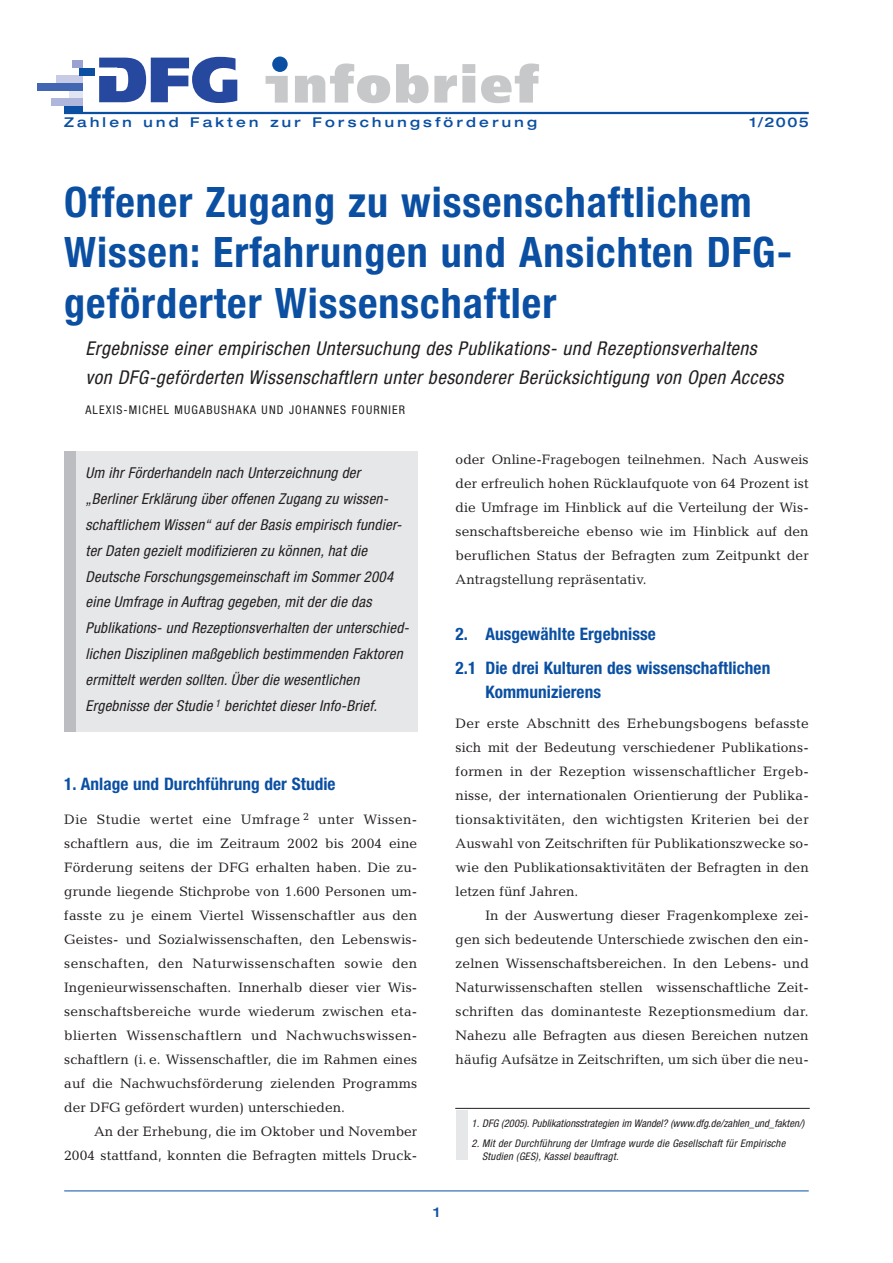
<style>
.page{position:relative;width:893px;height:1263px;background:#fff}
.page>*{position:absolute;margin:0;border:0;box-sizing:border-box;transform-origin:0 0}
.t1{font:700 condensed 42px/50.4px "Helvetica Neue";letter-spacing:.025em;color:#0a4fa2}
.t2{font:italic condensed 19.05px/28.5px "Helvetica Neue";letter-spacing:.03em;color:#231f20}
.t3{font:700 condensed 17.25px/34px "Helvetica Neue";letter-spacing:.005em;color:#0a4fa2}
.t4{font:italic condensed 15px/25.8px "Helvetica Neue";letter-spacing:.02em;color:#231f20}
.t5{font:13.8px/24px "Candida";letter-spacing:.005em;color:#231f20;text-align:justify}
.t6{font:500 expanded 13.5px "Helvetica Neue";letter-spacing:.245em;color:#0a4fa2}
.t7{font:condensed 12px "Helvetica Neue";letter-spacing:.095em;color:#231f20}
.t8{font:italic condensed 10.5px/13.5px "Helvetica Neue";letter-spacing:.025em;color:#231f20}
.t9{font:italic condensed 10.5px "Helvetica Neue";letter-spacing:.005em;color:#231f20}
</style>
<div class="page">
<div style="left:64px;top:106px;width:30px;height:8px;background:#0a4fa2"></div>
<div style="left:56px;top:76px;width:38px;height:7px;background:#c7cbe6"></div>
<div style="left:72px;top:60px;width:10px;height:8px;background:#99a2d1"></div>
<div style="left:64px;top:451px;width:353px;height:281px;background:#e6e7e9"></div>
<div style="left:64px;top:451px;width:12px;height:281px;background:#bcbdc0"></div>
<div style="left:69px;top:91px;width:17px;height:8px;background:#e1e4f2"></div>
<div style="left:51px;top:99px;width:38px;height:7px;background:#afb6db"></div>
<div style="left:37px;top:83px;width:58px;height:8px;background:#4266b1"></div>
<div style="left:83px;top:68px;width:35px;height:46px;background:#fff"></div>
<hr style="left:64px;top:112px;width:744px;height:2px;background:#0a4fa2">
<div style="left:272px;top:57px;width:15px;height:15px;background:#0a4fa2;border-radius:50%"></div>
<svg style="left:265px;top:63px;width:274px;height:40px"></svg>
<hr style="left:64px;top:1191px;width:744px;height:1px;background:#0a4fa2">
<svg style="left:99px;top:57px;width:138px;height:46px"></svg>
<div style="left:79px;top:68px;width:15px;height:7px;background:#0a4fa2"></div>
<div style="left:456px;top:1110px;width:12px;height:49px;background:#e6e7e9"></div>
<hr style="left:455px;top:1108px;width:354px;height:1px;background:#231f20">
<p class="t6" style="left:64px;top:118px;width:474px">Zahlen und Fakten zur Forschungsförderung</p>
<p class="t6" style="left:749px;top:118px;width:61px">1/2005</p>
<h1 class="t1" style="left:64px;top:181px;width:729px">Offener Zugang zu wissenschaftlichem<br>Wissen: Erfahrungen und Ansichten DFG&shy;geförderter Wissenschaftler</h1>
<h2 class="t2" style="left:85px;top:336px;width:699px">Ergebnisse einer empirischen Untersuchung des Publikations- und Rezeptionsverhaltens von DFG-geförderten Wissenschaftlern unter besonderer Berücksichtigung von Open Access</h2>
<p class="t7" style="left:85px;top:405px;width:321px">ALEXIS-MICHEL MUGABUSHAKA UND JOHANNES FOURNIER</p>
<p class="t4" style="left:85px;top:461px;width:325px">Um ihr Förderhandeln nach Unterzeichnung der „Berliner Erklärung über offenen Zugang zu wissen&shy;schaftlichem Wissen“ auf der Basis empirisch fundier&shy;ter Daten gezielt modifizieren zu können, hat die Deutsche Forschungsgemeinschaft im Sommer 2004 eine Umfrage in Auftrag gegeben, mit der die das Publikations- und Rezeptionsverhalten der unterschied&shy;lichen Disziplinen maßgeblich bestimmenden Faktoren ermittelt werden sollten. Über die wesentlichen Ergebnisse der Studie <sup>1</sup> berichtet dieser Info-Brief.</p>
<p class="t3" style="left:64px;top:768px;width:273px">1. Anlage und Durchführung der Studie</p>
<p class="t5" style="left:64px;top:808px;width:354px">Die Studie wertet eine Umfrage <sup>2</sup> unter Wissen&shy;schaftlern aus, die im Zeitraum 2002 bis 2004 eine Förderung seitens der DFG erhalten haben. Die zu&shy;grunde liegende Stichprobe von 1.600 Personen um&shy;fasste zu je einem Viertel Wissenschaftler aus den Geistes- und Sozialwissenschaften, den Lebenswis&shy;senschaften, den Naturwissenschaften sowie den Ingenieurwissenschaften. Innerhalb dieser vier Wis&shy;senschaftsbereiche wurde wiederum zwischen eta&shy;blierten Wissenschaftlern und Nachwuchswissen&shy;schaftlern (i. e. Wissenschaftler, die im Rahmen eines auf die Nachwuchsförderung zielenden Programms der DFG gefördert wurden) unterschieden.</p>
<p class="t5" style="left:64px;top:1120px;width:354px;text-align:right">An der Erhebung, die im Oktober und November<br>2004 stattfand, konnten die Befragten mittels Druck-</p>
<p class="t5" style="left:455px;top:448px;width:354px">oder Online-Fragebogen teilnehmen. Nach Ausweis der erfreulich hohen Rücklaufquote von 64 Prozent ist die Umfrage im Hinblick auf die Verteilung der Wis&shy;senschaftsbereiche ebenso wie im Hinblick auf den beruflichen Status der Befragten zum Zeitpunkt der Antragstellung repräsentativ.</p>
<p class="t3" style="left:455px;top:618px;width:316px">2. Ausgewählte Ergebnisse<br>2.1 Die drei Kulturen des wissenschaftlichen</p>
<p class="t3" style="left:485px;top:676px;width:117px">Kommunizierens</p>
<p class="t5" style="left:455px;top:712px;width:354px">Der erste Abschnitt des Erhebungsbogens befasste sich mit der Bedeutung verschiedener Publikations&shy;formen in der Rezeption wissenschaftlicher Ergeb&shy;nisse, der internationalen Orientierung der Publika&shy;tionsaktivitäten, den wichtigsten Kriterien bei der Auswahl von Zeitschriften für Publikationszwecke so&shy;wie den Publikationsaktivitäten der Befragten in den letzen fünf Jahren.</p>
<p class="t5" style="left:455px;top:904px;width:354px;text-indent:30px">In der Auswertung dieser Fragenkomplexe zei&shy;gen sich bedeutende Unterschiede zwischen den ein&shy;zelnen Wissenschaftsbereichen. In den Lebens- und Naturwissenschaften stellen wissenschaftliche Zeit&shy;schriften das dominanteste Rezeptionsmedium dar.<br>Nahezu alle Befragten aus diesen Bereichen nutzen häufig Aufsätze in Zeitschriften, um sich über die neu-</p>
<p class="t9" style="left:471px;top:1120px;width:334px">1. DFG (2005). Publikationsstrategien im Wandel? (www.dfg.de/zahlen_und_fakten/)</p>
<p class="t8" style="left:482px;top:1137px;width:305px;text-indent:-11px">2. Mit der Durchführung der Umfrage wurde die Gesellschaft für Empirische<br>Studien (GES), Kassel beauftragt.</p>
<p class="t6" style="left:433px;top:1208px;width:8px">1</p>
</div>
